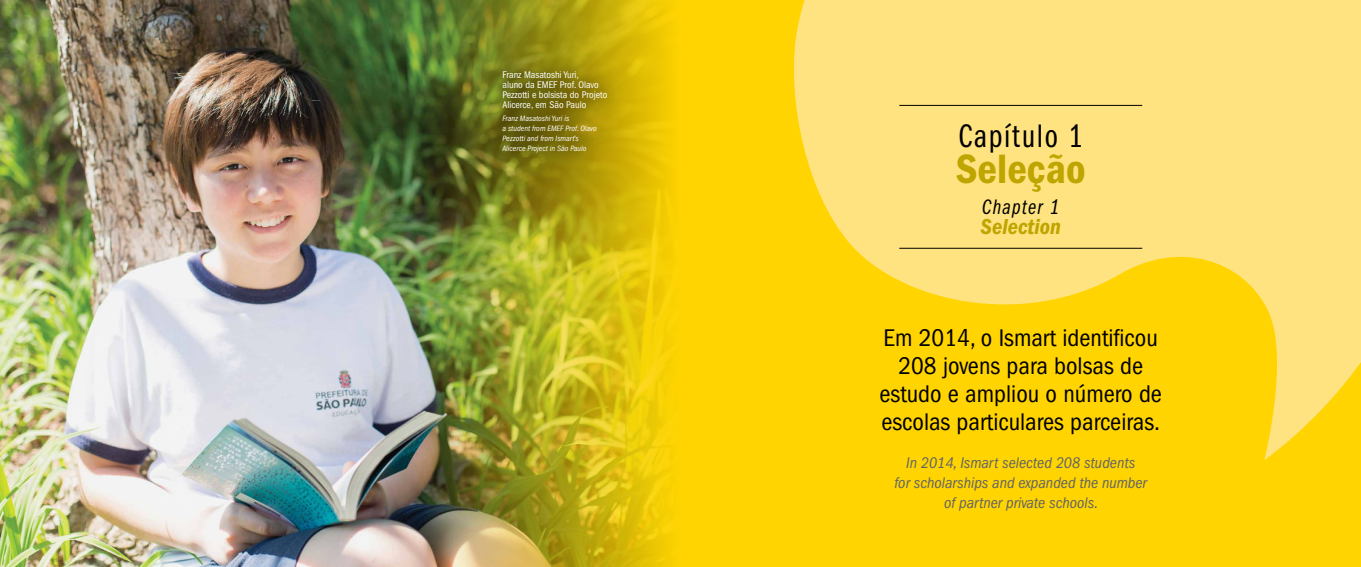
<style>
.page{position:relative;width:1361px;height:567px;background:#fff}
.page>*{position:absolute;margin:0;border:0;box-sizing:border-box;transform-origin:0 0}
.t1{font:42.5px "ITC Franklin Gothic Std Dm Cd";color:#bfa500}
.t2{font:33.7px "ITC Franklin Gothic Std Bk Cp";letter-spacing:.05em;color:#000}
.t3{font:condensed 25px/28px "ITC Franklin Gothic Std";color:#000;text-align:center}
.t4{font:22.5px "ITC Franklin Gothic Std Dm Cd It";color:#bfa500}
.t5{font:21.7px "ITC Franklin Gothic Std Bk Cp It";letter-spacing:.05em;color:#000}
.t6{font:italic condensed 16px/20px "ITC Franklin Gothic Std";color:#636466;text-align:center}
.t7{font:condensed 10px/10px "ITC Franklin Gothic Std";color:#fff}
.t8{font:italic condensed 8px/10px "ITC Franklin Gothic Std";color:#fff}
</style>
<div class="page">
<img style="left:0;top:0;width:392px;height:567px">
<img style="left:392px;top:0;width:288px;height:567px">
<div style="left:680px;top:0;width:681px;height:567px;background:#ffd400"></div>
<svg style="left:793px;top:0;width:568px;height:460px;fill:#ffe380"></svg>
<hr style="left:899px;top:105px;width:243px;height:1px;background:#000">
<hr style="left:899px;top:248px;width:243px;height:1px;background:#000">
<div style="left:486px;top:55px;width:141px;height:117px;background:#000;opacity:.35"></div>
<p class="t7" style="left:502px;top:70px;width:106px">Franz Masatoshi Yuri,<br>aluno da EMEF Prof. Olavo<br>Pezzotti e bolsista do Projeto<br>Alicerce, em São Paulo</p>
<p class="t8" style="left:502px;top:113px;width:96px">Franz Masatoshi Yuri is<br>a student from EMEF Prof. Olavo<br>Pezzotti and from Ismart’s<br>Alicerce Project in São Paulo</p>
<h2 class="t2" style="left:958px;top:118px;width:126px">Capítulo 1</h2>
<h1 class="t1" style="left:956px;top:144px;width:131px">Seleção</h1>
<p class="t5" style="left:982px;top:195px;width:79px">Chapter 1</p>
<p class="t4" style="left:980px;top:214px;width:82px">Selection</p>
<p class="t3" style="left:879px;top:324px;width:284px">Em 2014, o Ismart identificou<br>208 jovens para bolsas de estudo e ampliou o número de escolas particulares parceiras.</p>
<p class="t6" style="left:894px;top:453px;width:254px">In 2014, Ismart selected 208 students<br>for scholarships and expanded the number of partner private schools.</p>
</div>
